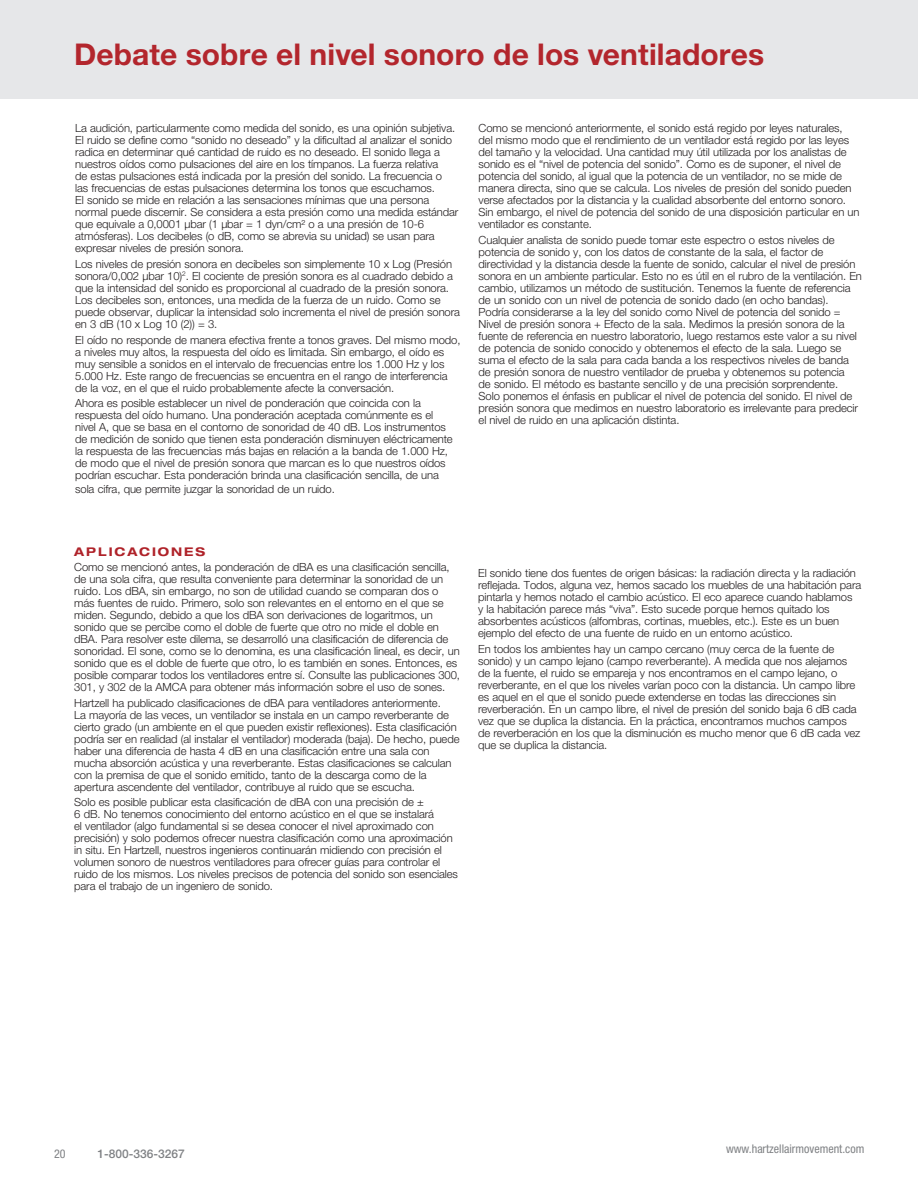
<style>
.page{position:relative;width:918px;height:1188px;background:#fff}
.page>*{position:absolute;margin:0;border:0;box-sizing:border-box;transform-origin:0 0}
.t1{font:700 30px "Helvetica Neue LT Std";letter-spacing:.005em;color:#b3262d}
.t2{font:condensed 12px "Helvetica Neue LT Std";color:#808285}
.t3{font:500 12px "Helvetica Neue LT Std";color:#808285}
.Subhead_Para{font:700 expanded 12px "Helvetica Neue";letter-spacing:.16em;color:#af2229}
.Body_para{font:300 11.25px/12px "Helvetica Neue LT Std";letter-spacing:-.01em;color:#231f20}
</style>
<div class="page">
<div style="left:0;top:0;width:918px;height:99px;background:#e6e7e9"></div>
<p class="t1" style="left:74px;top:35px;width:691px">Debate sobre el nivel sonoro de los ventiladores</p>
<p class="Body_para" style="left:75px;top:122px;width:385px">La audición, particularmente como medida del sonido, es una opinión subjetiva.<br>El ruido se define como “sonido no deseado” y la dificultad al analizar el sonido radica en determinar qué cantidad de ruido es no deseado. El sonido llega a nuestros oídos como pulsaciones del aire en los tímpanos. La fuerza relativa<br>de estas pulsaciones está indicada por la presión del sonido. La frecuencia o<br>las frecuencias de estas pulsaciones determina los tonos que escuchamos.<br>El sonido se mide en relación a las sensaciones mínimas que una persona normal puede discernir. Se considera a esta presión como una medida estándar que equivale a 0,0001 μbar (1 μbar = 1 dyn/cm² o a una presión de 10-6 atmósferas). Los decibeles (o dB, como se abrevia su unidad) se usan para expresar niveles de presión sonora.</p>
<p class="Body_para" style="left:75px;top:258px;width:386px">Los niveles de presión sonora en decibeles son simplemente 10 x Log (Presión sonora/0,002 μbar 10)<sup>2</sup>. El cociente de presión sonora es al cuadrado debido a que la intensidad del sonido es proporcional al cuadrado de la presión sonora.<br>Los decibeles son, entonces, una medida de la fuerza de un ruido. Como se puede observar, duplicar la intensidad solo incrementa el nivel de presión sonora en 3 dB (10 x Log 10 (2)) = 3.</p>
<p class="Body_para" style="left:75px;top:333px;width:387px">El oído no responde de manera efectiva frente a tonos graves. Del mismo modo, a niveles muy altos, la respuesta del oído es limitada. Sin embargo, el oído es muy sensible a sonidos en el intervalo de frecuencias entre los 1.000 Hz y los 5.000 Hz. Este rango de frecuencias se encuentra en el rango de interferencia de la voz, en el que el ruido probablemente afecte la conversación.</p>
<p class="Body_para" style="left:75px;top:397px;width:379px">Ahora es posible establecer un nivel de ponderación que coincida con la respuesta del oído humano. Una ponderación aceptada comúnmente es el nivel A, que se basa en el contorno de sonoridad de 40 dB. Los instrumentos de medición de sonido que tienen esta ponderación disminuyen eléctricamente la respuesta de las frecuencias más bajas en relación a la banda de 1.000 Hz, de modo que el nivel de presión sonora que marcan es lo que nuestros oídos podrían escuchar. Esta ponderación brinda una clasificación sencilla, de una</p>
<p class="Body_para" style="left:75px;top:483px;width:261px">sola cifra, que permite juzgar la sonoridad de un ruido.</p>
<p class="Body_para" style="left:479px;top:122px;width:382px">Como se mencionó anteriormente, el sonido está regido por leyes naturales, del mismo modo que el rendimiento de un ventilador está regido por las leyes del tamaño y la velocidad. Una cantidad muy útil utilizada por los analistas de sonido es el “nivel de potencia del sonido”. Como es de suponer, el nivel de potencia del sonido, al igual que la potencia de un ventilador, no se mide de manera directa, sino que se calcula. Los niveles de presión del sonido pueden verse afectados por la distancia y la cualidad absorbente del entorno sonoro.<br>Sin embargo, el nivel de potencia del sonido de una disposición particular en un ventilador es constante.</p>
<p class="Body_para" style="left:479px;top:234px;width:385px">Cualquier analista de sonido puede tomar este espectro o estos niveles de potencia de sonido y, con los datos de constante de la sala, el factor de directividad y la distancia desde la fuente de sonido, calcular el nivel de presión sonora en un ambiente particular. Esto no es útil en el rubro de la ventilación. En cambio, utilizamos un método de sustitución. Tenemos la fuente de referencia de un sonido con un nivel de potencia de sonido dado (en ocho bandas).<br>Podría considerarse a la ley del sonido como Nivel de potencia del sonido = Nivel de presión sonora + Efecto de la sala. Medimos la presión sonora de la fuente de referencia en nuestro laboratorio, luego restamos este valor a su nivel de potencia de sonido conocido y obtenemos el efecto de la sala. Luego se suma el efecto de la sala para cada banda a los respectivos niveles de banda de presión sonora de nuestro ventilador de prueba y obtenemos su potencia<br>de sonido. El método es bastante sencillo y de una precisión sorprendente.<br>Solo ponemos el énfasis en publicar el nivel de potencia del sonido. El nivel de presión sonora que medimos en nuestro laboratorio es irrelevante para predecir el nivel de ruido en una aplicación distinta.</p>
<p class="Subhead_Para" style="left:74px;top:544px;width:133px">APLICACIONES</p>
<p class="Body_para" style="left:74px;top:561px;width:387px">Como se mencionó antes, la ponderación de dBA es una clasificación sencilla, de una sola cifra, que resulta conveniente para determinar la sonoridad de un ruido. Los dBA, sin embargo, no son de utilidad cuando se comparan dos o más fuentes de ruido. Primero, solo son relevantes en el entorno en el que se miden. Segundo, debido a que los dBA son derivaciones de logaritmos, un sonido que se percibe como el doble de fuerte que otro no mide el doble en dBA. Para resolver este dilema, se desarrolló una clasificación de diferencia de sonoridad. El sone, como se lo denomina, es una clasificación lineal, es decir, un sonido que es el doble de fuerte que otro, lo es también en sones. Entonces, es posible comparar todos los ventiladores entre sí. Consulte las publicaciones 300, 301, y 302 de la AMCA para obtener más información sobre el uso de sones.</p>
<p class="Body_para" style="left:74px;top:696px;width:387px">Hartzell ha publicado clasificaciones de dBA para ventiladores anteriormente.<br>La mayoría de las veces, un ventilador se instala en un campo reverberante de cierto grado (un ambiente en el que pueden existir reflexiones). Esta clasificación podría ser en realidad (al instalar el ventilador) moderada (baja). De hecho, puede haber una diferencia de hasta 4 dB en una clasificación entre una sala con mucha absorción acústica y una reverberante. Estas clasificaciones se calculan con la premisa de que el sonido emitido, tanto de la descarga como de la apertura ascendente del ventilador, contribuye al ruido que se escucha.</p>
<p class="Body_para" style="left:74px;top:796px;width:385px">Solo es posible publicar esta clasificación de dBA con una precisión de ±<br>6 dB. No tenemos conocimiento del entorno acústico en el que se instalará<br>el ventilador (algo fundamental si se desea conocer el nivel aproximado con precisión) y solo podemos ofrecer nuestra clasificación como una aproximación in situ. En Hartzell, nuestros ingenieros continuarán midiendo con precisión el volumen sonoro de nuestros ventiladores para ofrecer guías para controlar el ruido de los mismos. Los niveles precisos de potencia del sonido son esenciales para el trabajo de un ingeniero de sonido.</p>
<p class="Body_para" style="left:478px;top:567px;width:385px">El sonido tiene dos fuentes de origen básicas: la radiación directa y la radiación reflejada. Todos, alguna vez, hemos sacado los muebles de una habitación para pintarla y hemos notado el cambio acústico. El eco aparece cuando hablamos<br>y la habitación parece más “viva”. Esto sucede porque hemos quitado los absorbentes acústicos (alfombras, cortinas, muebles, etc.). Este es un buen ejemplo del efecto de una fuente de ruido en un entorno acústico.</p>
<p class="Body_para" style="left:478px;top:643px;width:384px">En todos los ambientes hay un campo cercano (muy cerca de la fuente de sonido) y un campo lejano (campo reverberante). A medida que nos alejamos de la fuente, el ruido se empareja y nos encontramos en el campo lejano, o reverberante, en el que los niveles varían poco con la distancia. Un campo libre es aquel en el que el sonido puede extenderse en todas las direcciones sin reverberación. En un campo libre, el nivel de presión del sonido baja 6 dB cada vez que se duplica la distancia. En la práctica, encontramos muchos campos de reverberación en los que la disminución es mucho menor que 6 dB cada vez que se duplica la distancia.</p>
<p class="t2" style="left:54px;top:1147px;width:13px">20</p>
<p class="t3" style="left:97px;top:1146px;width:89px">1-800-336-3267</p>
<p class="t2" style="left:726px;top:1142px;width:140px">www.hartzellairmovement.com</p>
</div>
